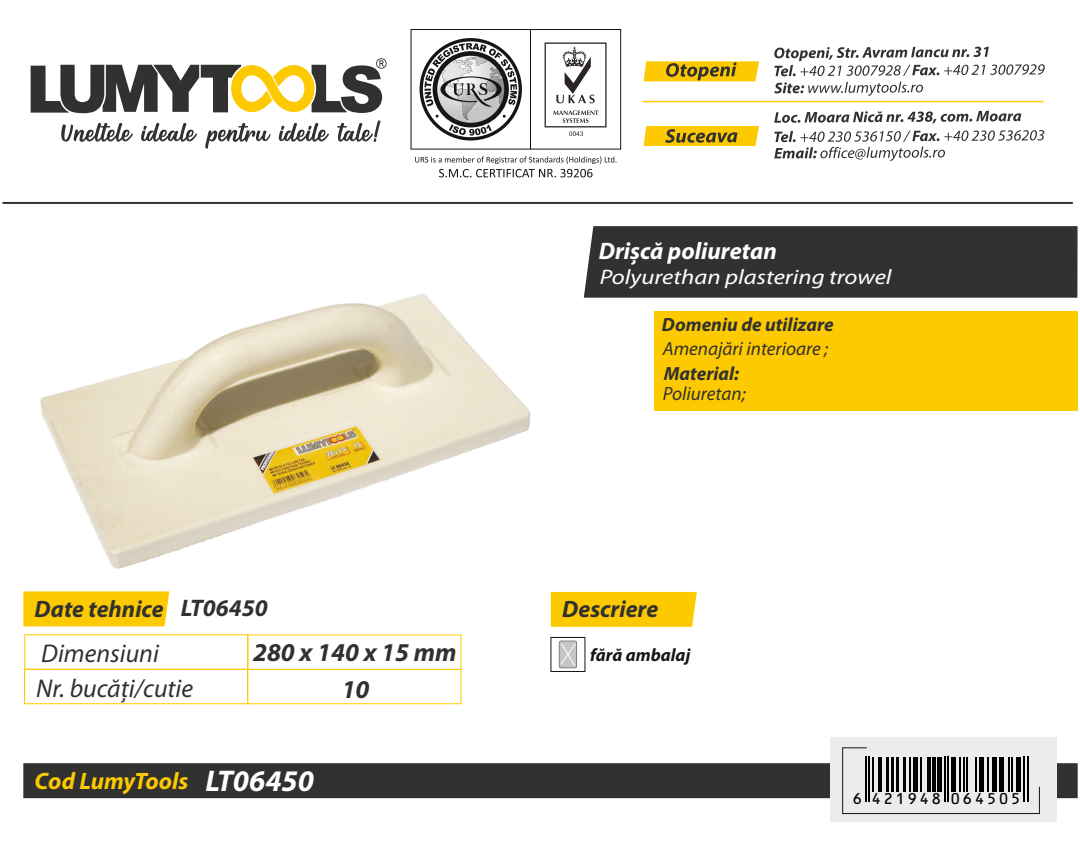
<style>
.page{position:relative;width:1080px;height:851px;background:#fff}
.page>*{position:absolute;margin:0;border:0;box-sizing:border-box;transform-origin:0 0}
.t1{font:italic 25.8px "Myriad Pro";color:#313130}
.t2{font:italic 700 25.8px "Myriad Pro";color:#313130}
.t3{font:italic 700 24px "Myriad Pro";color:#313130}
.t4{font:italic 700 23.85px "Myriad Pro";color:#fff}
.t5{font:italic 700 23.7px "Myriad Pro";color:#313130}
.t6{font:italic 700 23.7px "Myriad Pro";letter-spacing:-.005em;color:#fdc900}
.t7{font:italic 21px "Myriad Pro";color:#fff;scale:1.18 1}
.t8{font:italic 19.2px "Myriad Pro";color:#313130}
.t9{font:italic 700 19.2px "Myriad Pro";color:#313130}
.t10{font:italic 700 18px "Myriad Pro";color:#151616}
.t11{font:17.25px "OCRB10 Pitch BT";letter-spacing:.09em;color:#000}
.s1{font-size:30px;color:#fff}
</style>
<div class="page">
<div style="left:584px;top:226px;width:494px;height:71px;background:#313130"></div>
<svg style="left:61px;top:123px;width:136px;height:19px"></svg>
<svg style="left:205px;top:120px;width:176px;height:29px"></svg>
<svg style="left:31px;top:58px;width:356px;height:55px"></svg>
<svg style="left:545px;top:42px;width:62px;height:94px"></svg>
<div style="left:420px;top:38px;width:102px;height:102px;background:#151616;border-radius:50%"></div>
<svg style="left:423px;top:41px;width:96px;height:96px"></svg>
<svg style="left:415px;top:156px;width:202px;height:21px"></svg>
<div style="left:530px;top:29px;width:91px;height:120px;border:1px solid #151616"></div>
<svg style="left:644px;top:126px;width:115px;height:20px;background:#d8ae0e"></svg>
<svg style="left:774px;top:111px;width:247px;height:12px"></svg>
<svg style="left:774px;top:130px;width:270px;height:31px"></svg>
<hr style="left:643px;top:101px;width:401px;height:1px;background:#fdc900">
<svg style="left:644px;top:61px;width:115px;height:20px;background:#d6ae13"></svg>
<svg style="left:774px;top:47px;width:271px;height:49px"></svg>
<hr style="left:2px;top:202px;width:1071px;height:2px;background:#313130">
<div style="left:23px;top:591px;width:146px;height:35px;background:#fdc900"></div>
<div style="left:24px;top:669px;width:224px;height:35px;border:1px solid #fdc900"></div>
<div style="left:247px;top:669px;width:214px;height:35px;border:1px solid #fdc900"></div>
<div style="left:551px;top:591px;width:146px;height:35px;background:#fdc900"></div>
<div style="left:23px;top:763px;width:1055px;height:35px;background:#313130"></div>
<div style="left:830px;top:736px;width:226px;height:85px;background:#ececec"></div>
<svg style="left:842px;top:747px;width:198px;height:67px"></svg>
<div style="left:654px;top:311px;width:424px;height:100px;background:#fdc900"></div>
<svg style="left:559px;top:640px;width:18px;height:28px"></svg>
<img style="left:41px;top:294px;width:490px;height:275px">
<hr style="left:865px;top:756px;width:1px;height:45px;background:#000">
<hr style="left:868px;top:756px;width:2px;height:45px;background:#000">
<hr style="left:872px;top:756px;width:1px;height:35px;background:#000">
<hr style="left:879px;top:756px;width:3px;height:35px;background:#000">
<hr style="left:886px;top:756px;width:3px;height:35px;background:#000">
<hr style="left:891px;top:756px;width:3px;height:35px;background:#000">
<hr style="left:896px;top:756px;width:3px;height:35px;background:#000">
<hr style="left:903px;top:756px;width:3px;height:35px;background:#000">
<hr style="left:910px;top:756px;width:1px;height:35px;background:#000">
<div style="left:913px;top:756px;width:5px;height:35px;background:#000"></div>
<hr style="left:920px;top:756px;width:1px;height:35px;background:#000">
<hr style="left:927px;top:756px;width:3px;height:35px;background:#000">
<hr style="left:932px;top:756px;width:3px;height:35px;background:#000">
<div style="left:937px;top:756px;width:5px;height:35px;background:#000"></div>
<hr style="left:944px;top:756px;width:2px;height:45px;background:#000">
<hr style="left:948px;top:756px;width:1px;height:45px;background:#000">
<div style="left:951px;top:756px;width:5px;height:35px;background:#000"></div>
<hr style="left:960px;top:756px;width:1px;height:35px;background:#000">
<hr style="left:963px;top:756px;width:1px;height:35px;background:#000">
<hr style="left:967px;top:756px;width:1px;height:35px;background:#000">
<hr style="left:975px;top:756px;width:2px;height:35px;background:#000">
<hr style="left:979px;top:756px;width:4px;height:35px;background:#000">
<hr style="left:987px;top:756px;width:2px;height:35px;background:#000">
<div style="left:992px;top:756px;width:5px;height:35px;background:#000"></div>
<div style="left:999px;top:756px;width:5px;height:35px;background:#000"></div>
<hr style="left:1008px;top:756px;width:1px;height:35px;background:#000">
<hr style="left:1011px;top:756px;width:2px;height:35px;background:#000">
<hr style="left:1017px;top:756px;width:4px;height:35px;background:#000">
<hr style="left:1023px;top:756px;width:2px;height:45px;background:#000">
<hr style="left:1027px;top:756px;width:1px;height:45px;background:#000">
<p class="t4" style="left:599px;top:240px;width:180px">Drișcă poliuretan</p>
<p class="t7" style="left:600px;top:268px;width:249px">Polyurethan plastering trowel</p>
<p class="t9" style="left:662px;top:317px;width:173px">Domeniu de utilizare</p>
<p class="t8" style="left:663px;top:340px;width:167px">Amenajări interioare ;</p>
<p class="t9" style="left:664px;top:365px;width:77px">Material:</p>
<p class="t8" style="left:663px;top:386px;width:85px">Poliuretan;</p>
<p class="t5" style="left:35px;top:598px;width:131px">Date tehnice</p>
<h1 class="t1" style="left:41px;top:642px;width:119px">Dimensiuni</h1>
<p class="t3" style="left:181px;top:598px;width:88px">LT06450</p>
<p class="t5" style="left:562px;top:599px;width:98px">Descriere</p>
<h1 class="t2" style="left:253px;top:641px;width:205px">280 x 140 x 15 mm</h1>
<p class="t10" style="left:590px;top:647px;width:102px">fără ambalaj</p>
<h1 class="t2" style="left:342px;top:678px;width:29px">10</h1>
<h1 class="t1" style="left:36px;top:677px;width:159px">Nr. bucăţi/cutie</h1>
<p class="t6" style="left:35px;top:771px;width:281px">Cod LumyTools <span class="s1">LT06450</span></p>
<p class="t11" style="left:852px;top:791px;width:170px">6 421948 064505</p>
</div>
